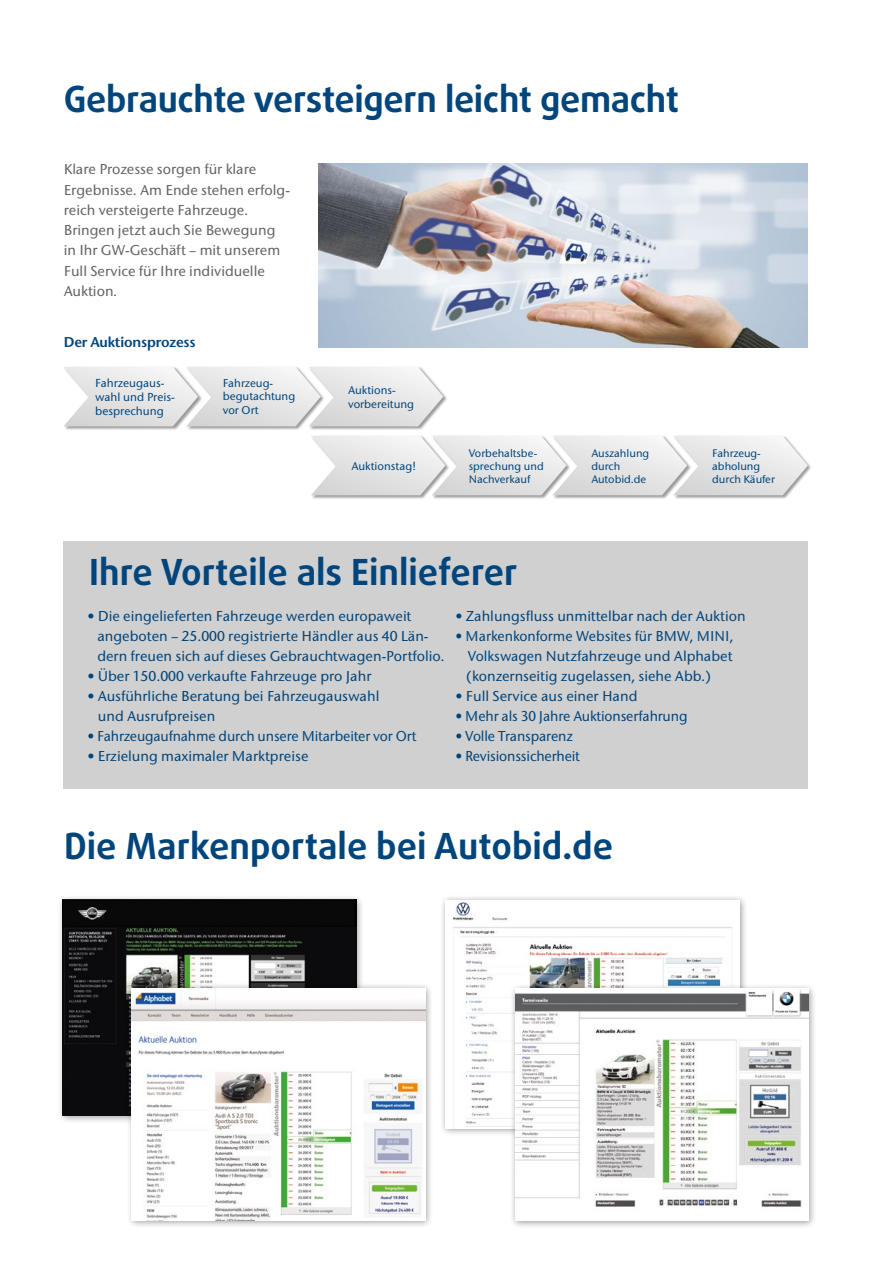
<style>
.page{position:relative;width:893px;height:1263px;background:#fff}
.page>*{position:absolute;margin:0;border:0;box-sizing:border-box;transform-origin:0 0}
.Headline{font:700 36px "Daxline Pro";letter-spacing:-.01em;color:#00457c}
.t1{font:500 14.25px/20.1px "Stone Sans ITC";color:#00457c}
.t2{font:500 14.25px/20.2px "Stone Sans ITC";color:#646363}
.t3{font:600 14.25px "Stone Sans ITC";letter-spacing:-.01em;color:#00457c}
.t4{font:500 11.55px/13.8px "Stone Sans ITC";color:#00457c}
.t5{font:500 11.25px/13.5px "Stone Sans ITC";color:#00457c}
.t6{font:500 10.95px/12.9px "Stone Sans ITC";color:#00457c}
</style>
<div class="page">
<div style="left:64px;top:542px;width:744px;height:247px;background:#d0d0d0"></div>
<img style="left:319px;top:164px;width:489px;height:184px">
<div style="left:63px;top:366px;width:139px;height:65px;background:#000;opacity:.4"></div>
<div style="left:186px;top:366px;width:139px;height:65px;background:#000;opacity:.4"></div>
<div style="left:309px;top:366px;width:138px;height:65px;background:#000;opacity:.4"></div>
<svg style="left:63px;top:367px;width:380px;height:59px"></svg>
<div style="left:310px;top:435px;width:140px;height:65px;background:#000;opacity:.4"></div>
<div style="left:432px;top:435px;width:139px;height:65px;background:#000;opacity:.4"></div>
<div style="left:553px;top:435px;width:138px;height:65px;background:#000;opacity:.4"></div>
<div style="left:673px;top:435px;width:139px;height:65px;background:#000;opacity:.4"></div>
<svg style="left:311px;top:436px;width:497px;height:59px"></svg>
<div style="left:57px;top:894px;width:308px;height:230px;background:#000;opacity:.4"></div>
<img style="left:63px;top:900px;width:293px;height:215px">
<div style="left:440px;top:894px;width:308px;height:243px;background:#000;opacity:.4"></div>
<img style="left:445px;top:900px;width:294px;height:228px">
<div style="left:509px;top:983px;width:308px;height:246px;background:#000;opacity:.4"></div>
<img style="left:515px;top:989px;width:293px;height:231px">
<div style="left:126px;top:982px;width:308px;height:247px;background:#000;opacity:.4"></div>
<img style="left:132px;top:988px;width:293px;height:232px">
<p class="Headline" style="left:64px;top:75px;width:617px">Gebrauchte versteigern leicht gemacht</p>
<p class="t2" style="left:64px;top:160px;width:228px">Klare Prozesse sorgen für klare<br>Ergebnisse. Am Ende stehen erfolg&shy;reich versteigerte Fahrzeuge.<br>Bringen jetzt auch Sie Bewegung in Ihr GW-Geschäft – mit unserem<br>Full Service für Ihre individuelle<br>Auktion.</p>
<p class="t3" style="left:64px;top:332px;width:133px">Der Auktionsprozess</p>
<p class="t4" style="left:95px;top:376px;width:81px">Fahrzeugaus&shy;wahl und Preis&shy;besprechung</p>
<p class="t5" style="left:223px;top:376px;width:74px">Fahrzeug&shy;begutachtung vor Ort</p>
<p class="t5" style="left:348px;top:383px;width:68px">Auktions&shy;vorbereitung</p>
<p class="t5" style="left:352px;top:459px;width:66px">Auktionstag!</p>
<p class="t6" style="left:469px;top:446px;width:77px">Vorbehaltsbe&shy;sprechung und</p>
<p class="t6" style="left:469px;top:472px;width:63px">Nachverkauf</p>
<p class="Headline" style="left:89px;top:548px;width:430px">Ihre Vorteile als Einlieferer</p>
<p class="t6" style="left:591px;top:446px;width:60px">Auszahlung durch</p>
<p class="t6" style="left:591px;top:472px;width:57px">Autobid.de</p>
<p class="t6" style="left:712px;top:446px;width:50px">Fahrzeug&shy;abholung</p>
<p class="t6" style="left:712px;top:472px;width:64px">durch Käufer</p>
<p class="t1" style="left:87px;top:606px;width:326px">• Die eingelieferten Fahrzeuge werden europaweit</p>
<p class="t1" style="left:97px;top:626px;width:333px">angeboten – 25.000 registrierte Händler aus 40 Län-</p>
<p class="t1" style="left:97px;top:646px;width:349px">dern freuen sich auf dieses Gebrauchtwagen-Portfolio.</p>
<p class="t1" style="left:87px;top:666px;width:286px">• Über 150.000 verkaufte Fahrzeuge pro Jahr</p>
<p class="t1" style="left:98px;top:686px;width:283px;text-indent:-11px">• Ausführliche Beratung bei Fahrzeugauswahl und Ausrufpreisen</p>
<p class="t1" style="left:87px;top:726px;width:331px">• Fahrzeugaufnahme durch unsere Mitarbeiter vor Ort</p>
<p class="t1" style="left:87px;top:746px;width:223px">• Erzielung maximaler Marktpreise</p>
<p class="t1" style="left:455px;top:606px;width:292px">• Zahlungsfluss unmittelbar nach der Auktion</p>
<p class="t1" style="left:455px;top:626px;width:279px;text-align:right">• Markenkonforme Websites für BMW, MINI,<br>Volkswagen Nutzfahrzeuge und Alphabet</p>
<p class="t1" style="left:466px;top:666px;width:247px">(konzernseitig zugelassen, siehe Abb.)</p>
<p class="t1" style="left:455px;top:686px;width:184px">• Full Service aus einer Hand</p>
<p class="t1" style="left:455px;top:706px;width:234px">• Mehr als 30 Jahre Auktionserfahrung</p>
<p class="t1" style="left:455px;top:726px;width:119px">• Volle Transparenz</p>
<p class="t1" style="left:455px;top:746px;width:126px">• Revisionssicherheit</p>
<p class="Headline" style="left:64px;top:822px;width:550px">Die Markenportale bei Autobid.de</p>
</div>
